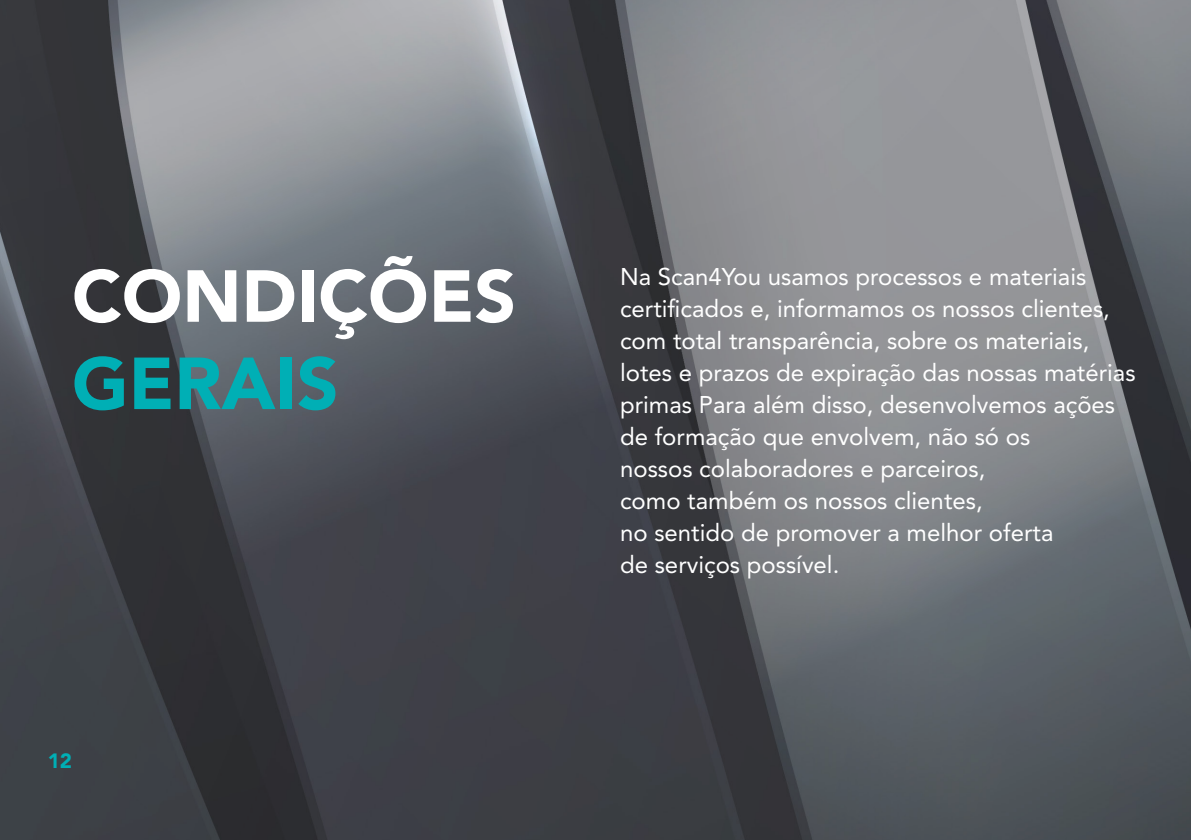
<style>
.page{position:relative;width:1191px;height:840px;background:#fff}
.page>*{position:absolute;margin:0;border:0;box-sizing:border-box;transform-origin:0 0}
.t1{font:900 72.6px "Avenir LT Std";color:#fff}
.t2{font:900 72.6px "Avenir LT Std";color:#00afb5}
.t3{font:24px/32px "Avenir LT Std";color:#fff}
.t4{font:900 20.6px "Avenir LT Std";color:#00afb5}
</style>
<div class="page">
<img style="left:0;top:0;width:1191px;height:839px">
<p class="t1" style="left:72px;top:252px;width:445px">CONDIÇÕES</p>
<p class="t2" style="left:72px;top:339px;width:268px">GERAIS</p>
<p class="t4" style="left:48px;top:747px;width:26px">12</p>
<p class="t3" style="left:620px;top:260px;width:491px">Na Scan4You usamos processos e materiais certificados e, informamos os nossos clientes, com total transparência, sobre os materiais,</p>
<p class="t3" style="left:620px;top:356px;width:517px">lotes e prazos de expiração das nossas matérias primas Para além disso, desenvolvemos ações de formação que envolvem, não só os</p>
<p class="t3" style="left:620px;top:452px;width:435px">nossos colaboradores e parceiros,<br>como também os nossos clientes,<br>no sentido de promover a melhor oferta de serviços possível.</p>
</div>
